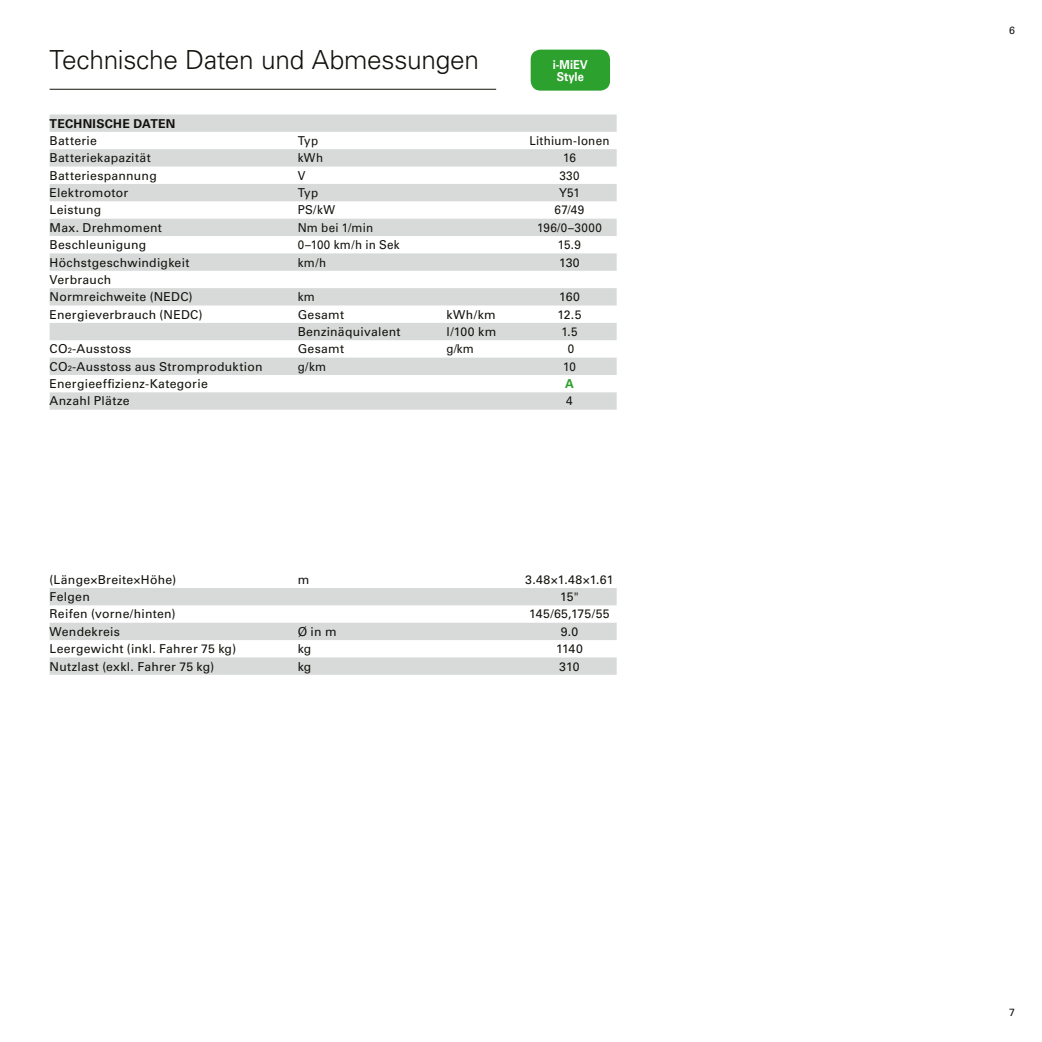
<style>
.page{position:relative;width:1042px;height:1042px;background:#fff}
.page>*{position:absolute;margin:0;border:0;box-sizing:border-box;transform-origin:0 0}
.t1{font:300 26.25px "Univers LT Std";letter-spacing:-.01em;color:#12120d}
.t2{font:12.25px/17.3px "Univers LT Std";letter-spacing:.025em;color:#12120d}
.t3{font:12.25px "Univers LT Std";letter-spacing:.025em;color:#12120d;scale:.95 1}
.t4{font:700 12.25px "Univers LT Std";letter-spacing:.025em;color:#12120d}
.t5{font:700 12.25px/12.2px "Univers LT Std";color:#fff;text-align:center;scale:.9 1}
.t6{font:700 12.25px "Univers LT Std";color:#2da12e}
.t7{font:10.5px "Univers LT Std";color:#12120d}
.s1{font-size:7.7px}
</style>
<div class="page">
<hr style="left:50px;top:89px;width:446px;height:1px;background:#12120d">
<svg style="left:50px;top:114px;width:567px;height:296px;fill:#dddede"></svg>
<div style="left:531px;top:50px;width:79px;height:41px;background:#2da12e;border-radius:10px"></div>
<svg style="left:50px;top:588px;width:567px;height:87px;fill:#d8dada"></svg>
<h1 class="t1" style="left:50px;top:44px;width:431px">Technische Daten und Abmessungen</h1>
<p class="t5" style="left:553px;top:59px;width:40px">i-MiEV<br>Style</p>
<p class="t4" style="left:50px;top:116px;width:127px">TECHNISCHE DATEN</p>
<p class="t2" style="left:50px;top:132px;width:49px">Batterie</p>
<p class="t3" style="left:298px;top:133px;width:23px">Typ</p>
<p class="t3" style="left:529px;top:133px;width:86px">Lithium-Ionen</p>
<p class="t2" style="left:50px;top:149px;width:103px">Batteriekapazität</p>
<p class="t3" style="left:298px;top:151px;width:28px">kWh</p>
<p class="t3" style="left:563px;top:151px;width:15px">16</p>
<p class="t2" style="left:50px;top:167px;width:109px">Batteriespannung</p>
<p class="t3" style="left:298px;top:168px;width:10px">V</p>
<p class="t3" style="left:559px;top:168px;width:23px">330</p>
<p class="t2" style="left:50px;top:184px;width:80px">Elektromotor</p>
<p class="t3" style="left:298px;top:185px;width:23px">Typ</p>
<p class="t3" style="left:559px;top:185px;width:24px">Y51</p>
<p class="t2" style="left:50px;top:201px;width:53px">Leistung</p>
<p class="t3" style="left:298px;top:203px;width:41px">PS/kW</p>
<p class="t3" style="left:554px;top:203px;width:33px">67/49</p>
<p class="t2" style="left:50px;top:219px;width:114px">Max. Drehmoment</p>
<p class="t3" style="left:298px;top:220px;width:81px">Nm bei 1/min</p>
<p class="t3" style="left:537px;top:220px;width:70px">196/0–3000</p>
<p class="t2" style="left:50px;top:236px;width:98px">Beschleunigung</p>
<p class="t3" style="left:298px;top:237px;width:109px">0–100 km/h in Sek</p>
<p class="t3" style="left:558px;top:237px;width:26px">15.9</p>
<p class="t2" style="left:50px;top:254px;width:141px">Höchstgeschwindigkeit</p>
<p class="t3" style="left:298px;top:255px;width:31px">km/h</p>
<p class="t2" style="left:559px;top:254px;width:22px">130</p>
<p class="t2" style="left:50px;top:271px;width:145px">Verbrauch<br>Normreichweite (NEDC)</p>
<p class="t3" style="left:298px;top:290px;width:20px">km</p>
<p class="t2" style="left:559px;top:288px;width:22px">160</p>
<p class="t2" style="left:50px;top:306px;width:154px">Energieverbrauch (NEDC)</p>
<p class="t2" style="left:298px;top:306px;width:48px">Gesamt</p>
<p class="t2" style="left:446px;top:306px;width:51px">kWh/km</p>
<p class="t2" style="left:557px;top:306px;width:26px">12.5</p>
<p class="t2" style="left:298px;top:323px;width:105px">Benzinäquivalent</p>
<p class="t2" style="left:446px;top:323px;width:51px">l/100 km</p>
<p class="t3" style="left:561px;top:324px;width:19px">1.5</p>
<p class="t2" style="left:50px;top:340px;width:83px">CO<span class="s1">2</span>-Ausstoss</p>
<p class="t2" style="left:298px;top:340px;width:48px">Gesamt</p>
<p class="t3" style="left:446px;top:342px;width:30px">g/km</p>
<p class="t3" style="left:568px;top:342px;width:8px">0</p>
<p class="t2" style="left:50px;top:358px;width:214px">CO<span class="s1">2</span>-Ausstoss aus Stromproduktion</p>
<p class="t3" style="left:298px;top:359px;width:32px">g/km</p>
<p class="t3" style="left:563px;top:359px;width:15px">10</p>
<p class="t2" style="left:50px;top:375px;width:160px">Energieeffizienz-Kategorie</p>
<p class="t6" style="left:565px;top:376px;width:10px">A</p>
<p class="t2" style="left:50px;top:392px;width:81px">Anzahl Plätze</p>
<p class="t3" style="left:566px;top:394px;width:8px">4</p>
<p class="t2" style="left:50px;top:571px;width:128px">(Länge×Breite×Höhe)</p>
<p class="t2" style="left:298px;top:571px;width:13px">m</p>
<p class="t2" style="left:525px;top:571px;width:90px">3.48×1.48×1.61</p>
<p class="t2" style="left:50px;top:588px;width:42px">Felgen</p>
<p class="t2" style="left:560px;top:588px;width:20px">15"</p>
<p class="t2" style="left:50px;top:605px;width:128px">Reifen (vorne/hinten)</p>
<p class="t2" style="left:529px;top:605px;width:82px">145/65,175/55</p>
<p class="t2" style="left:50px;top:623px;width:72px">Wendekreis</p>
<p class="t2" style="left:298px;top:623px;width:40px">Ø in m</p>
<p class="t2" style="left:561px;top:623px;width:19px">9.0</p>
<p class="t2" style="left:50px;top:640px;width:188px">Leergewicht (inkl. Fahrer 75 kg)</p>
<p class="t2" style="left:298px;top:640px;width:15px">kg</p>
<p class="t2" style="left:556px;top:640px;width:28px">1140</p>
<p class="t2" style="left:50px;top:657px;width:166px">Nutzlast (exkl. Fahrer 75 kg)</p>
<p class="t2" style="left:298px;top:657px;width:15px">kg</p>
<p class="t2" style="left:559px;top:657px;width:22px">310</p>
<p class="t7" style="left:1009px;top:24px;width:7px">6</p>
<p class="t7" style="left:1009px;top:1006px;width:7px">7</p>
</div>
